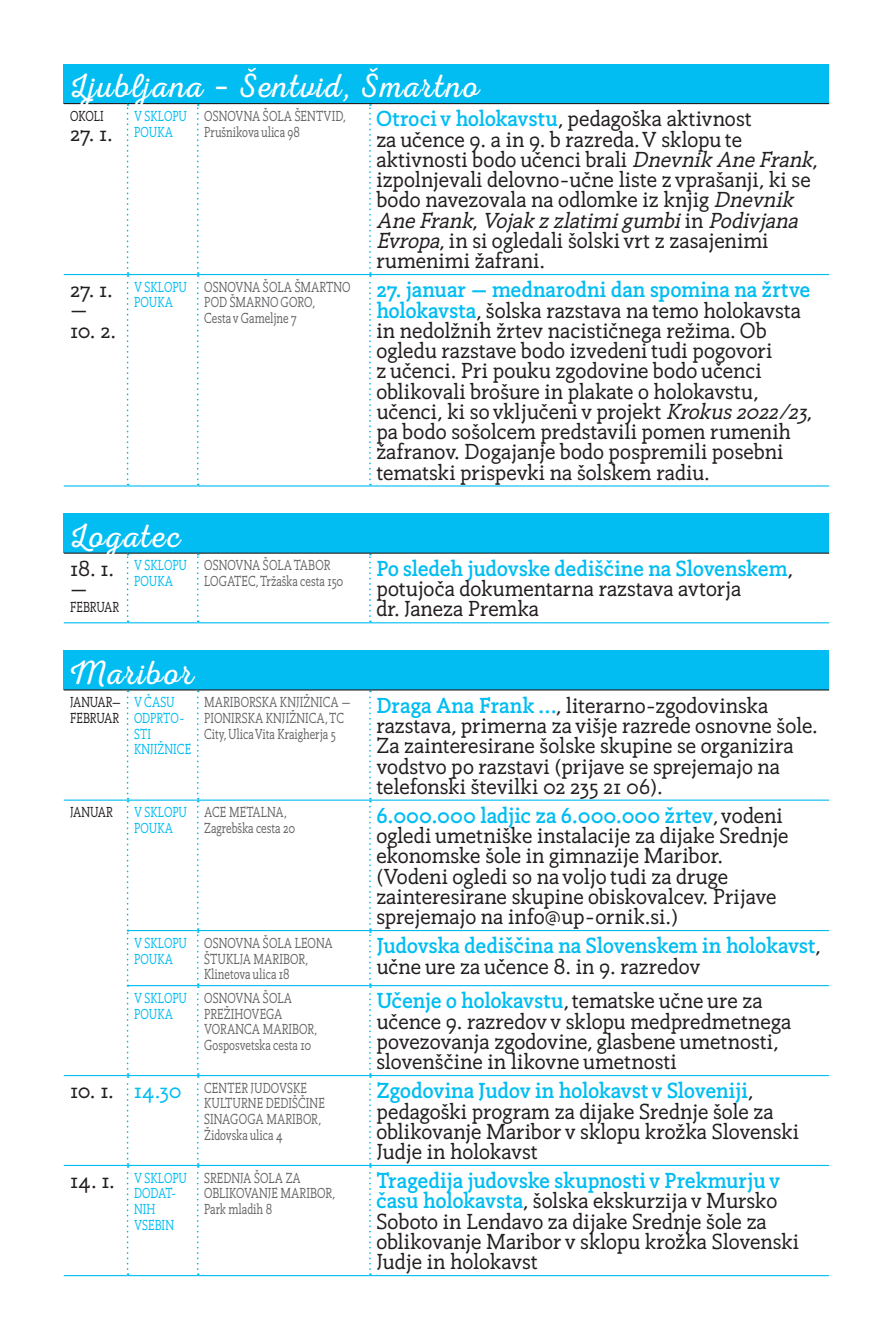
<style>
.page{position:relative;width:893px;height:1340px;background:#fff}
.page>*{position:absolute;margin:0;border:0;box-sizing:border-box;transform-origin:0 0}
.t1{font:33.75px "Nexa Rust Script L 0";letter-spacing:.05em;color:#fff}
.t2{font:20.25px/20.2px "Hadassa Line Pro V2";letter-spacing:-.005em;color:#231f20}
.t3{font:600 20.25px/20.2px "Hadassa Line Pro V2";letter-spacing:-.005em;color:#01bdf2}
.t4{font:13.5px/15.8px "Hadassa Line Pro V2";color:#67676a;scale:.8 1}
.t5{font:13.5px/15.8px "Hadassa Line Pro V2";letter-spacing:.005em;color:#01bdf2;scale:.8 1}
.t6{font:13.5px "Hadassa Line Pro V2";color:#231f20;scale:.8 1}
.t7{font:13.5px/15.8px "Hadassa Line Pro V2";color:#231f20;scale:.79 1}
.s1{font-family:"Hadassa Line Pro V2"}
.s2{font-weight:600;color:#01bdf2}
.s3{font-style:italic}
.s4{font-weight:400;color:#231f20}
.s5{font-size:20.25px;color:#231f20}
.s6{font-size:20.25px;color:#01bdf2}
</style>
<div class="page">
<div style="left:64px;top:64px;width:765px;height:40px;background:#01bdf2"></div>
<svg style="left:127px;top:104px;width:2px;height:381px"></svg>
<svg style="left:197px;top:104px;width:2px;height:381px"></svg>
<svg style="left:369px;top:104px;width:2px;height:381px"></svg>
<hr style="left:64px;top:274px;width:64px;height:1px;background:#01bdf2">
<hr style="left:128px;top:274px;width:70px;height:1px;background:#01bdf2">
<hr style="left:198px;top:274px;width:172px;height:1px;background:#01bdf2">
<hr style="left:370px;top:274px;width:459px;height:1px;background:#01bdf2">
<hr style="left:64px;top:103px;width:64px;height:1px;background:#231f20">
<hr style="left:128px;top:103px;width:70px;height:1px;background:#231f20">
<hr style="left:198px;top:103px;width:172px;height:1px;background:#231f20">
<hr style="left:370px;top:103px;width:459px;height:1px;background:#231f20">
<hr style="left:64px;top:485px;width:64px;height:1px;background:#01bdf2">
<hr style="left:128px;top:485px;width:70px;height:1px;background:#01bdf2">
<hr style="left:198px;top:485px;width:172px;height:1px;background:#01bdf2">
<hr style="left:370px;top:485px;width:459px;height:1px;background:#01bdf2">
<div style="left:64px;top:513px;width:765px;height:40px;background:#01bdf2"></div>
<svg style="left:127px;top:553px;width:2px;height:69px"></svg>
<svg style="left:197px;top:553px;width:2px;height:69px"></svg>
<svg style="left:369px;top:553px;width:2px;height:69px"></svg>
<hr style="left:64px;top:622px;width:64px;height:1px;background:#01bdf2">
<hr style="left:128px;top:622px;width:70px;height:1px;background:#01bdf2">
<hr style="left:198px;top:622px;width:172px;height:1px;background:#01bdf2">
<hr style="left:370px;top:622px;width:459px;height:1px;background:#01bdf2">
<hr style="left:64px;top:552px;width:64px;height:1px;background:#231f20">
<hr style="left:128px;top:552px;width:70px;height:1px;background:#231f20">
<hr style="left:198px;top:552px;width:172px;height:1px;background:#231f20">
<hr style="left:370px;top:552px;width:459px;height:1px;background:#231f20">
<div style="left:64px;top:650px;width:765px;height:40px;background:#01bdf2"></div>
<svg style="left:127px;top:690px;width:2px;height:584px"></svg>
<svg style="left:197px;top:690px;width:2px;height:584px"></svg>
<svg style="left:369px;top:690px;width:2px;height:584px"></svg>
<hr style="left:64px;top:799px;width:64px;height:1px;background:#01bdf2">
<hr style="left:128px;top:799px;width:70px;height:1px;background:#01bdf2">
<hr style="left:198px;top:799px;width:172px;height:1px;background:#01bdf2">
<hr style="left:370px;top:799px;width:459px;height:1px;background:#01bdf2">
<hr style="left:128px;top:930px;width:70px;height:1px;background:#01bdf2">
<hr style="left:198px;top:930px;width:172px;height:1px;background:#01bdf2">
<hr style="left:370px;top:930px;width:459px;height:1px;background:#01bdf2">
<hr style="left:128px;top:985px;width:70px;height:1px;background:#01bdf2">
<hr style="left:198px;top:985px;width:172px;height:1px;background:#01bdf2">
<hr style="left:370px;top:985px;width:459px;height:1px;background:#01bdf2">
<hr style="left:64px;top:1074px;width:64px;height:2px;background:#01bdf2">
<hr style="left:128px;top:1074px;width:70px;height:2px;background:#01bdf2">
<hr style="left:198px;top:1074px;width:172px;height:2px;background:#01bdf2">
<hr style="left:370px;top:1074px;width:459px;height:2px;background:#01bdf2">
<hr style="left:64px;top:1164px;width:64px;height:1px;background:#01bdf2">
<hr style="left:128px;top:1164px;width:70px;height:1px;background:#01bdf2">
<hr style="left:198px;top:1164px;width:172px;height:1px;background:#01bdf2">
<hr style="left:370px;top:1164px;width:459px;height:1px;background:#01bdf2">
<hr style="left:64px;top:1274px;width:64px;height:2px;background:#01bdf2">
<hr style="left:128px;top:1274px;width:70px;height:2px;background:#01bdf2">
<hr style="left:198px;top:1274px;width:172px;height:2px;background:#01bdf2">
<hr style="left:370px;top:1274px;width:459px;height:2px;background:#01bdf2">
<hr style="left:64px;top:689px;width:64px;height:1px;background:#231f20">
<hr style="left:128px;top:689px;width:70px;height:1px;background:#231f20">
<hr style="left:198px;top:689px;width:172px;height:1px;background:#231f20">
<hr style="left:370px;top:689px;width:459px;height:1px;background:#231f20">
<h1 class="t1" style="left:70px;top:68px;width:408px">Ljubljana <span class="s1">-</span> Šentvid, Šmartno</h1>
<p class="t6" style="left:70px;top:107px;width:43px">OKOLI</p>
<p class="t2" style="left:70px;top:124px;width:44px">27. 1.</p>
<p class="t5" style="left:134px;top:108px;width:68px">V SKLOPU<br>POUKA</p>
<p class="t4" style="left:204px;top:108px;width:179px">OSNOVNA ŠOLA ŠENTVID,<br>Prušnikova ulica 98</p>
<p class="t2" style="left:376px;top:109px;width:444px"><span class="s2">Otroci v holokavstu</span>, pedagoška aktivnost<br>za učence 9. a in 9. b razreda. V sklopu te aktivnosti bodo učenci brali <span class="s3">Dnevnik AneFrank</span>, izpolnjevali delovno-učne liste z vprašanji, ki se bodo navezovala na odlomke iz knjig <span class="s3">Dnevnik AneFrank</span>, <span class="s3">Vojak zzlatimigumbi</span>i n <span class="s3">Podivjana Evropa</span>, in si ogledali šolski vrt z zasajenimi rumenimi žafrani.</p>
<p class="t5" style="left:134px;top:279px;width:68px">V SKLOPU<br>POUKA</p>
<p class="t4" style="left:204px;top:279px;width:185px">OSNOVNA ŠOLA ŠMARTNO<br>POD ŠMARNO GORO,<br>Cesta v Gameljne 7</p>
<p class="t2" style="left:376px;top:280px;width:438px"><span class="s2">27. januar – mednarodni dan spomina na žrtve holokavsta</span>, šolska razstava na temo holokavsta in nedolžnih žrtev nacističnega režima. Ob ogledu razstave bodo izvedeni tudi pogovori<br>z učenci. Pri pouku zgodovine bodo učenci oblikovali brošure in plakate o holokavstu, učenci, ki so vključeni v projekt <span class="s3">Krokus2022/23</span>, pa bodo sošolcem predstavili pomen rumenih žafranov. Dogajanje bodo pospremili posebni tematski prispevki na šolskem radiu.</p>
<h1 class="t1" style="left:70px;top:517px;width:112px">Logatec</h1>
<p class="t2" style="left:70px;top:559px;width:45px">18. 1. –</p>
<p class="t6" style="left:70px;top:598px;width:63px">FEBRUAR</p>
<p class="t2" style="left:70px;top:280px;width:44px">27. 1. –</p>
<p class="t2" style="left:70px;top:321px;width:48px">10. 2.</p>
<p class="t5" style="left:134px;top:558px;width:68px">V SKLOPU<br>POUKA</p>
<p class="t4" style="left:204px;top:558px;width:176px">OSNOVNA ŠOLA TABOR<br>LOGATEC, Tržaška cesta 150</p>
<p class="t2" style="left:376px;top:559px;width:418px"><span class="s2">Po sledeh judovske dediščine na Slovenskem</span>, potujoča dokumentarna razstava avtorja<br>dr. Janeza Premka</p>
<h1 class="t1" style="left:70px;top:654px;width:126px">Maribor</h1>
<p class="t7" style="left:70px;top:694px;width:66px">JANUAR–<br>FEBRUAR</p>
<p class="t5" style="left:134px;top:694px;width:73px">V ČASU<br>ODPRTO-<br>STI<br>KNJIŽNICE</p>
<p class="t4" style="left:204px;top:694px;width:185px">MARIBORSKA KNJIŽNICA –<br>PIONIRSKA KNJIŽNICA, TC<br>City, Ulica Vita Kraigherja 5</p>
<p class="t2" style="left:376px;top:696px;width:443px"><span class="s2">Draga Ana Frank …</span>, literarno-zgodovinska razstava, primerna za višje razrede osnovne šole.<br>Za zainteresirane šolske skupine se organizira vodstvo po razstavi (prijave se sprejemajo na telefonski številki 02 235 21 06).</p>
<p class="t6" style="left:70px;top:803px;width:55px">JANUAR</p>
<p class="t5" style="left:134px;top:805px;width:68px">V SKLOPU<br>POUKA</p>
<p class="t4" style="left:204px;top:805px;width:116px">ACE METALNA,<br>Zagrebška cesta 20</p>
<p class="t2" style="left:376px;top:806px;width:414px"><span class="s2">6.000.000 ladjic za 6.000.000 žrtev</span>, vodeni ogledi umetniške instalacije za dijake Srednje ekonomske šole in gimnazije Maribor. (Vodeni ogledi so na voljo tudi za druge zainteresirane skupine obiskovalcev. Prijave sprejemajo na info@up-ornik.si.)</p>
<p class="t5" style="left:134px;top:935px;width:68px">V SKLOPU<br>POUKA</p>
<p class="t4" style="left:204px;top:935px;width:162px">OSNOVNA ŠOLA LEONA<br>ŠTUKLJA MARIBOR,<br>Klinetova ulica 18</p>
<p class="t3" style="left:376px;top:936px;width:446px">Judovska dediščina na Slovenskem in holokavst<span class="s4">, učne ure za učence 8. in 9. razredov</span></p>
<p class="t5" style="left:134px;top:990px;width:68px">V SKLOPU<br>POUKA</p>
<p class="t4" style="left:204px;top:990px;width:143px">OSNOVNA ŠOLA<br>PREŽIHOVEGA<br>VORANCA MARIBOR,<br>Gosposvetska cesta 10</p>
<p class="t2" style="left:376px;top:991px;width:417px"><span class="s2">Učenje o holokavstu</span>, tematske učne ure za učence 9. razredov v sklopu medpredmetnega povezovanja zgodovine, glasbene umetnosti, slovenščine in likovne umetnosti</p>
<p class="t4" style="left:204px;top:1080px;width:152px;text-indent:-134px"><span class="s5">10. 1.</span> <span class="s6">14.30</span> CENTER JUDOVSKE<br>KULTURNE DEDIŠČINE<br>SINAGOGA MARIBOR,<br>Židovska ulica 4</p>
<p class="t2" style="left:376px;top:1081px;width:425px"><span class="s2">Zgodovina Judov in holokavst v Sloveniji</span>, pedagoški program za dijake Srednje šole za oblikovanje Maribor v sklopu krožka Slovenski Judje in holokavst</p>
<p class="t5" style="left:134px;top:1170px;width:68px;text-indent:-64px"><span class="s5">14. 1.</span> V SKLOPU<br>DODAT-<br>NIH<br>VSEBIN</p>
<p class="t4" style="left:204px;top:1170px;width:165px">SREDNJA ŠOLA ZA<br>OBLIKOVANJE MARIBOR,<br>Park mladih 8</p>
<p class="t2" style="left:376px;top:1171px;width:425px"><span class="s2">Tragedija judovske skupnosti v Prekmurju v času holokavsta</span>, šolska ekskurzija v Mursko Soboto in Lendavo za dijake Srednje šole za oblikovanje Maribor v sklopu krožka Slovenski Judje in holokavst</p>
</div>
